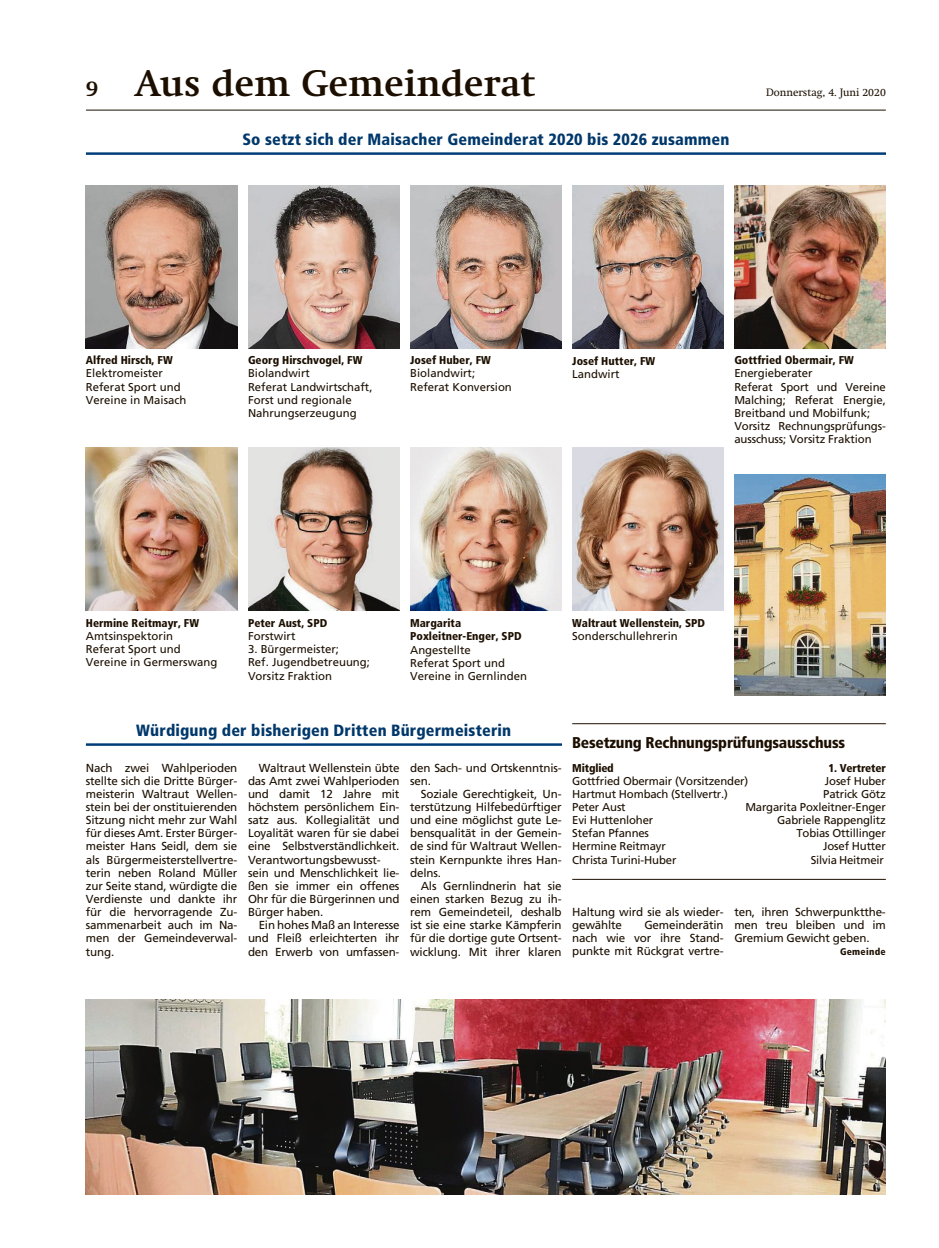
<style>
.page{position:relative;width:939px;height:1248px;background:#fff}
.page>*{position:absolute;margin:0;border:0;box-sizing:border-box;transform-origin:0 0}
.t1{font:700 36.25px "Swift";letter-spacing:.01em;color:#1c0f00}
.t2{font:900 condensed 16.25px "Frutiger";letter-spacing:.01em;color:#00386b}
.t3{font:900 condensed 15.62px "Frutiger";letter-spacing:-.015em;color:#1c0f00}
.t4{font:11.62px/13.1px "Frutiger";letter-spacing:-.015em;color:#1c0f00;text-align:justify}
.t5{font:11.38px/13.1px "Frutiger";letter-spacing:-.01em;color:#1c0f00}
.t6{font:900 condensed 11.38px/13.1px "Frutiger";color:#1c0f00}
.t7{font:10.62px "Swift";color:#1c0f00}
.t8{font:900 condensed 9.75px "Frutiger";letter-spacing:.03em;color:#1c0f00}
.s1{font-size:21.25px}
</style>
<div class="page">
<hr style="left:86px;top:110px;width:800px;height:1px;background:#1c0f00">
<hr style="left:86px;top:152px;width:800px;height:3px;background:#003d78">
<img style="left:248px;top:185px;width:152px;height:163px">
<img style="left:410px;top:185px;width:152px;height:163px">
<img style="left:572px;top:185px;width:152px;height:163px">
<img style="left:734px;top:185px;width:152px;height:163px">
<img style="left:86px;top:185px;width:151px;height:163px">
<img style="left:248px;top:447px;width:152px;height:163px">
<img style="left:86px;top:447px;width:151px;height:163px">
<img style="left:410px;top:448px;width:152px;height:163px">
<img style="left:572px;top:447px;width:152px;height:163px">
<img style="left:734px;top:474px;width:152px;height:221px">
<img style="left:86px;top:999px;width:800px;height:195px">
<hr style="left:572px;top:879px;width:314px;height:1px;background:#1c0f00">
<hr style="left:572px;top:723px;width:314px;height:1px;background:#1c0f00">
<hr style="left:86px;top:743px;width:476px;height:2px;background:#003d78">
<h1 class="t1" style="left:86px;top:62px;width:451px"><span class="s1">9</span> Aus dem Gemeinderat</h1>
<h2 class="t2" style="left:242px;top:133px;width:488px">So setzt sich der Maisacher Gemeinderat 2020 bis 2026 zusammen</h2>
<p class="t7" style="left:766px;top:88px;width:121px">Donnerstag, 4. Juni 2020</p>
<p class="t6" style="left:86px;top:355px;width:88px">Alfred Hirsch, FW</p>
<p class="t5" style="left:86px;top:368px;width:102px">Elektromeister<br>Referat Sport und<br>Vereine in Maisach</p>
<p class="t6" style="left:248px;top:355px;width:116px">Georg Hirschvogel, FW</p>
<p class="t5" style="left:248px;top:368px;width:126px">Biolandwirt<br>Referat Landwirtschaft,<br>Forst und regionale<br>Nahrungserzeugung</p>
<p class="t6" style="left:410px;top:355px;width:82px">Josef Huber, FW</p>
<p class="t5" style="left:410px;top:368px;width:103px">Biolandwirt;<br>Referat Konversion</p>
<p class="t6" style="left:572px;top:355px;width:85px">Josef Hutter, FW</p>
<p class="t5" style="left:572px;top:368px;width:49px">Landwirt</p>
<p class="t6" style="left:734px;top:355px;width:121px">Gottfried Obermair, FW</p>
<p class="t5" style="left:734px;top:368px;width:153px">Energieberater<br>Referat Sport und Vereine<br>Malching; Referat Energie,<br>Breitband und Mobilfunk;<br>Vorsitz Rechnungsprüfungs&shy;ausschuss; Vorsitz Fraktion</p>
<p class="t6" style="left:86px;top:617px;width:115px">Hermine Reitmayr, FW</p>
<p class="t5" style="left:86px;top:630px;width:133px">Amtsinspektorin<br>Referat Sport und<br>Vereine in Germerswang</p>
<p class="t6" style="left:248px;top:617px;width:81px">Peter Aust, SPD</p>
<p class="t5" style="left:248px;top:630px;width:49px">Forstwirt</p>
<p class="t5" style="left:248px;top:644px;width:123px">3. Bürgermeister;<br>Ref. Jugendbetreuung;<br>Vorsitz Fraktion</p>
<p class="t6" style="left:410px;top:618px;width:113px">Margarita<br>Poxleitner-Enger, SPD</p>
<p class="t5" style="left:410px;top:644px;width:118px">Angestellte<br>Referat Sport und<br>Vereine in Gernlinden</p>
<p class="t6" style="left:572px;top:617px;width:134px">Waltraut Wellenstein, SPD</p>
<p class="t5" style="left:572px;top:630px;width:107px">Sonderschullehrerin</p>
<h2 class="t2" style="left:136px;top:724px;width:376px">Würdigung der bisherigen Dritten Bürgermeisterin</h2>
<p class="t4" style="left:410px;top:762px;width:153px">den Sach- und Ortskenntnis&shy;sen.</p>
<p class="t4" style="left:410px;top:788px;width:153px;text-indent:11px">Soziale Gerechtigkeit, Un&shy;terstützung Hilfebedürftiger und eine möglichst gute Le&shy;bensqualität in der Gemein&shy;de sind für Waltraut Wellen&shy;stein Kernpunkte ihres Han&shy;delns.</p>
<p class="t4" style="left:410px;top:880px;width:153px;text-indent:11px">Als Gernlindnerin hat sie einen starken Bezug zu ih&shy;rem Gemeindeteil, deshalb ist sie eine starke Kämpferin für die dortige gute Ortsent&shy;wicklung. Mit ihrer klaren</p>
<p class="t4" style="left:86px;top:762px;width:153px">Nach zwei Wahlperioden stellte sich die Dritte Bürger&shy;meisterin Waltraut Wellen&shy;stein bei der onstituierenden Sitzung nicht mehr zur Wahl für dieses Amt. Erster Bürger&shy;meister Hans Seidl, dem sie als Bürgermeisterstellvertre&shy;terin neben Roland Müller zur Seite stand, würdigte die Verdienste und dankte ihr für die hervorragende Zu&shy;sammenarbeit auch im Na&shy;men der Gemeindeverwal&shy;tung.</p>
<p class="t4" style="left:248px;top:762px;width:153px;text-align:left;text-indent:11px">Waltraut Wellenstein übte das Amt zwei Wahlperioden und damit 12 Jahre mit höchstem persönlichem Ein&shy;satz aus. Kollegialität und<br>Loyalität waren für sie dabei eine Selbstverständlichkeit.<br>Verantwortungsbewusst&shy;sein und Menschlichkeit lie&shy;ßen sie immer ein offenes<br>Ohr für die Bürgerinnen und<br>Bürger haben.</p>
<p class="t4" style="left:248px;top:919px;width:153px;text-indent:11px">Ein hohes Maß an Interesse und Fleiß erleichterten ihr den Erwerb von umfassen-</p>
<h3 class="t3" style="left:572px;top:737px;width:274px">Besetzung Rechnungsprüfungsausschuss</h3>
<p class="t6" style="left:572px;top:762px;width:43px">Mitglied</p>
<p class="t6" style="left:828px;top:762px;width:59px">1. Vertreter</p>
<p class="t5" style="left:572px;top:775px;width:177px">Gottfried Obermair (Vorsitzender)</p>
<p class="t5" style="left:825px;top:775px;width:62px">Josef Huber</p>
<p class="t5" style="left:572px;top:788px;width:157px">Hartmut Hombach (Stellvertr.)</p>
<p class="t5" style="left:823px;top:788px;width:64px">Patrick Götz</p>
<p class="t5" style="left:572px;top:801px;width:55px">Peter Aust</p>
<p class="t5" style="left:745px;top:801px;width:142px">Margarita Poxleitner-Enger</p>
<p class="t5" style="left:572px;top:814px;width:83px">Evi Huttenloher</p>
<p class="t5" style="left:777px;top:814px;width:110px">Gabriele Rappenglitz</p>
<p class="t5" style="left:572px;top:828px;width:78px">Stefan Pfannes</p>
<p class="t5" style="left:796px;top:828px;width:91px">Tobias Ottillinger</p>
<p class="t5" style="left:572px;top:841px;width:95px">Hermine Reitmayr</p>
<p class="t5" style="left:823px;top:841px;width:64px">Josef Hutter</p>
<p class="t5" style="left:572px;top:854px;width:106px">Christa Turini-Huber</p>
<p class="t5" style="left:811px;top:854px;width:75px">Silvia Heitmeir</p>
<p class="t4" style="left:572px;top:906px;width:153px">Haltung wird sie als wieder&shy;gewählte</p>
<p class="t4" style="left:572px;top:919px;width:153px;text-indent:72px">Gemeinderätin nach wie vor ihre Stand&shy;punkte mit Rückgrat vertre-</p>
<p class="t4" style="left:734px;top:906px;width:153px">ten, ihren Schwerpunktthe&shy;men treu bleiben und im Gremium Gewicht geben.</p>
<p class="t8" style="left:840px;top:948px;width:47px">Gemeinde</p>
</div>
